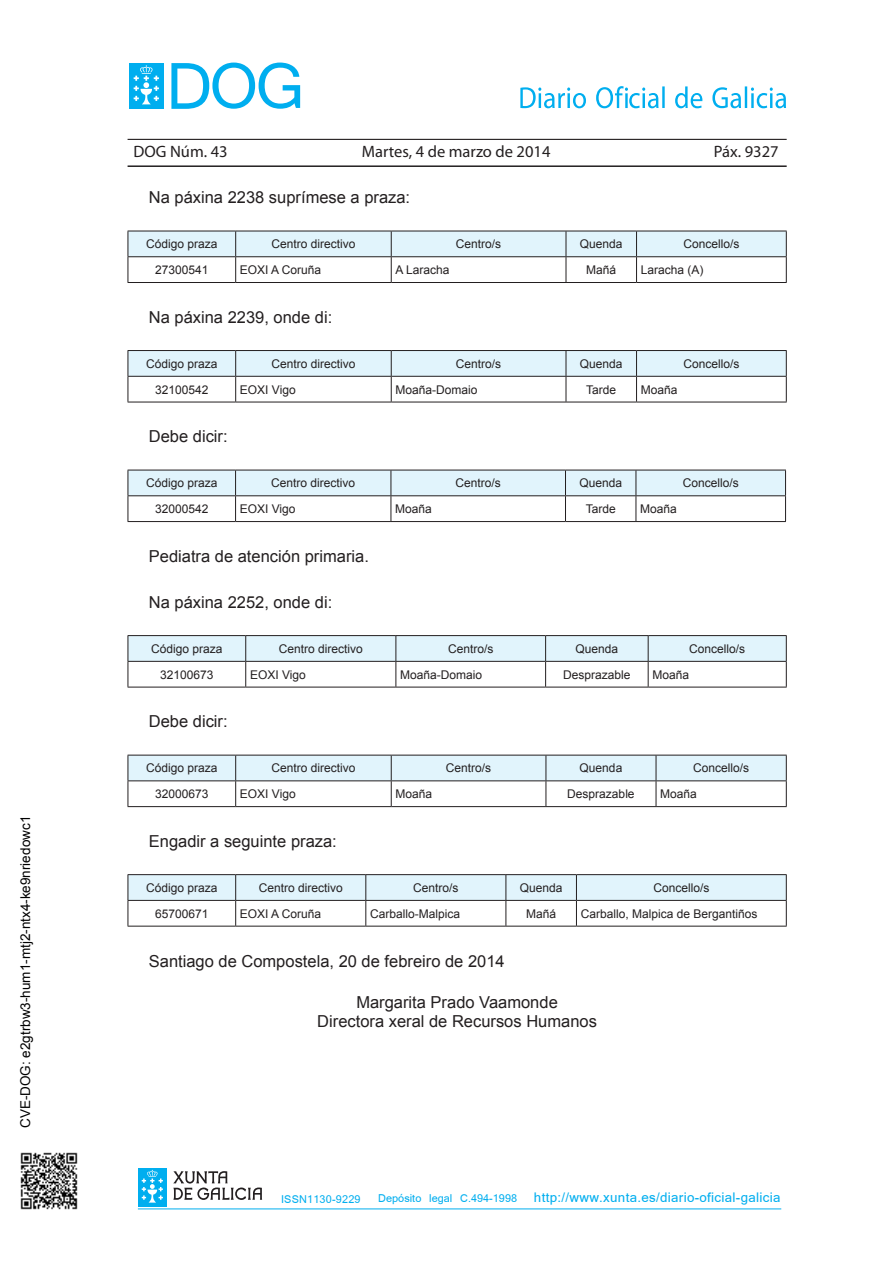
<style>
.page{position:relative;width:893px;height:1263px;background:#fff}
.page>*{position:absolute;margin:0;border:0;box-sizing:border-box;transform-origin:0 0}
.t1{font:21.15px "Kartika";letter-spacing:.015em;color:#00aeef}
.DOG_BASE_SANGRIA{font:16.5px "Arial";color:#231f20}
.DOG_FIRMA_CENTRADA{font:16.5px/19.8px "Arial";color:#231f20;text-align:center}
.t2{font:16.5px "Myriad Pro";color:#231f20}
.t3{font:13.5px "Arial";color:#000}
.t4{font:12px "Arial";color:#231f20}
.s1{font-size:17.25px}
</style>
<div class="page">
<hr style="left:128px;top:139px;width:659px;height:1px;background:#231f20">
<hr style="left:128px;top:165px;width:659px;height:2px;background:#231f20">
<svg style="left:520px;top:86px;width:266px;height:22px"></svg>
<div style="left:129px;top:63px;width:35px;height:46px;background:#00aeef"></div>
<svg style="left:134px;top:65px;width:25px;height:39px"></svg>
<svg style="left:171px;top:63px;width:129px;height:46px"></svg>
<div style="left:138px;top:1168px;width:29px;height:38px;background:#00aeef"></div>
<svg style="left:142px;top:1170px;width:21px;height:32px"></svg>
<svg style="left:173px;top:1171px;width:89px;height:29px"></svg>
<hr style="left:138px;top:1208px;width:643px;height:1px;background:#00aeef">
<svg style="left:128px;top:231px;width:659px;height:51px"></svg>
<hr style="left:128px;top:282px;width:108px;height:1px;background:#231f20">
<hr style="left:236px;top:282px;width:155px;height:1px;background:#231f20">
<hr style="left:391px;top:282px;width:175px;height:1px;background:#231f20">
<hr style="left:566px;top:282px;width:70px;height:1px;background:#231f20">
<hr style="left:636px;top:282px;width:151px;height:1px;background:#231f20">
<svg style="left:128px;top:350px;width:659px;height:52px"></svg>
<hr style="left:128px;top:402px;width:108px;height:1px;background:#231f20">
<hr style="left:236px;top:402px;width:155px;height:1px;background:#231f20">
<hr style="left:391px;top:402px;width:175px;height:1px;background:#231f20">
<hr style="left:566px;top:402px;width:70px;height:1px;background:#231f20">
<hr style="left:636px;top:402px;width:151px;height:1px;background:#231f20">
<svg style="left:128px;top:470px;width:658px;height:51px"></svg>
<hr style="left:128px;top:521px;width:108px;height:1px;background:#231f20">
<hr style="left:236px;top:521px;width:155px;height:1px;background:#231f20">
<hr style="left:391px;top:521px;width:174px;height:1px;background:#231f20">
<hr style="left:565px;top:521px;width:71px;height:1px;background:#231f20">
<hr style="left:636px;top:521px;width:150px;height:1px;background:#231f20">
<hr style="left:128px;top:635px;width:118px;height:1px;background:#231f20">
<hr style="left:246px;top:635px;width:150px;height:1px;background:#231f20">
<hr style="left:396px;top:635px;width:150px;height:1px;background:#231f20">
<hr style="left:546px;top:635px;width:102px;height:1px;background:#231f20">
<hr style="left:648px;top:635px;width:139px;height:1px;background:#231f20">
<svg style="left:128px;top:636px;width:659px;height:51px"></svg>
<hr style="left:128px;top:687px;width:118px;height:1px;background:#231f20">
<hr style="left:246px;top:687px;width:150px;height:1px;background:#231f20">
<hr style="left:396px;top:687px;width:150px;height:1px;background:#231f20">
<hr style="left:546px;top:687px;width:102px;height:1px;background:#231f20">
<hr style="left:648px;top:687px;width:139px;height:1px;background:#231f20">
<svg style="left:128px;top:755px;width:659px;height:51px"></svg>
<hr style="left:128px;top:806px;width:108px;height:1px;background:#231f20">
<hr style="left:236px;top:806px;width:155px;height:1px;background:#231f20">
<hr style="left:391px;top:806px;width:155px;height:1px;background:#231f20">
<hr style="left:546px;top:806px;width:110px;height:1px;background:#231f20">
<hr style="left:656px;top:806px;width:131px;height:1px;background:#231f20">
<hr style="left:128px;top:874px;width:108px;height:1px;background:#231f20">
<hr style="left:236px;top:874px;width:130px;height:1px;background:#231f20">
<hr style="left:366px;top:874px;width:140px;height:1px;background:#231f20">
<hr style="left:506px;top:874px;width:70px;height:1px;background:#231f20">
<hr style="left:576px;top:874px;width:211px;height:1px;background:#231f20">
<svg style="left:128px;top:875px;width:659px;height:51px"></svg>
<hr style="left:128px;top:926px;width:108px;height:1px;background:#231f20">
<hr style="left:236px;top:926px;width:130px;height:1px;background:#231f20">
<hr style="left:366px;top:926px;width:140px;height:1px;background:#231f20">
<hr style="left:506px;top:926px;width:70px;height:1px;background:#231f20">
<hr style="left:576px;top:926px;width:211px;height:1px;background:#231f20">
<img style="left:20px;top:1152px;width:58px;height:58px">
<p class="t3" style="left:20px;top:1128px;width:313px;rotate:-90deg">CVE-DOG: e2gtrbw3-hum1-mtj2-ntx4-ke9nriedowc1</p>
<h2 class="t2" style="left:134px;top:141px;width:96px">DOG Núm. 43</h2>
<h2 class="t2" style="left:362px;top:141px;width:190px">Martes, 4 de marzo de 2014</h2>
<h2 class="t2" style="left:714px;top:141px;width:66px">Páx. 9327</h2>
<p class="DOG_BASE_SANGRIA" style="left:149px;top:187px;width:263px">Na páxina 2238 suprímese a praza:</p>
<p class="t4" style="left:146px;top:236px;width:73px">Código praza</p>
<p class="t4" style="left:271px;top:236px;width:86px">Centro directivo</p>
<p class="t4" style="left:456px;top:236px;width:47px">Centro/s</p>
<p class="t4" style="left:580px;top:236px;width:44px">Quenda</p>
<p class="t4" style="left:683px;top:236px;width:58px">Concello/s</p>
<p class="t4" style="left:155px;top:262px;width:55px">27300541</p>
<p class="t4" style="left:240px;top:262px;width:83px">EOXI A Coruña</p>
<p class="t4" style="left:395px;top:262px;width:56px">A Laracha</p>
<p class="t4" style="left:586px;top:262px;width:32px">Mañá</p>
<p class="t4" style="left:641px;top:262px;width:64px">Laracha (A)</p>
<p class="DOG_BASE_SANGRIA" style="left:149px;top:306px;width:185px">Na páxina 2239, onde di:</p>
<p class="t4" style="left:146px;top:356px;width:73px">Código praza</p>
<p class="t4" style="left:271px;top:356px;width:86px">Centro directivo</p>
<p class="t4" style="left:456px;top:356px;width:47px">Centro/s</p>
<p class="t4" style="left:580px;top:356px;width:44px">Quenda</p>
<p class="t4" style="left:683px;top:356px;width:58px">Concello/s</p>
<p class="t4" style="left:155px;top:381px;width:55px">32100542</p>
<p class="t4" style="left:240px;top:381px;width:57px">EOXI Vigo</p>
<p class="t4" style="left:395px;top:381px;width:84px">Moaña-Domaio</p>
<p class="t4" style="left:586px;top:381px;width:32px">Tarde</p>
<p class="t4" style="left:641px;top:381px;width:38px">Moaña</p>
<p class="DOG_BASE_SANGRIA" style="left:149px;top:426px;width:80px">Debe dicir:</p>
<p class="t4" style="left:146px;top:475px;width:73px">Código praza</p>
<p class="t4" style="left:271px;top:475px;width:86px">Centro directivo</p>
<p class="t4" style="left:456px;top:475px;width:47px">Centro/s</p>
<p class="t4" style="left:579px;top:475px;width:44px">Quenda</p>
<p class="t4" style="left:683px;top:475px;width:58px">Concello/s</p>
<p class="t4" style="left:155px;top:501px;width:55px">32000542</p>
<p class="t4" style="left:240px;top:501px;width:57px">EOXI Vigo</p>
<p class="t4" style="left:395px;top:501px;width:38px">Moaña</p>
<p class="t4" style="left:586px;top:501px;width:32px">Tarde</p>
<p class="t4" style="left:640px;top:501px;width:38px">Moaña</p>
<p class="DOG_BASE_SANGRIA" style="left:149px;top:545px;width:222px">Pediatra de atención primaria.</p>
<p class="DOG_BASE_SANGRIA" style="left:149px;top:591px;width:185px">Na páxina 2252, onde di:</p>
<p class="t4" style="left:151px;top:641px;width:73px">Código praza</p>
<p class="t4" style="left:279px;top:641px;width:86px">Centro directivo</p>
<p class="t4" style="left:448px;top:641px;width:47px">Centro/s</p>
<p class="t4" style="left:575px;top:641px;width:44px">Quenda</p>
<p class="t4" style="left:689px;top:641px;width:58px">Concello/s</p>
<p class="t4" style="left:160px;top:666px;width:55px">32100673</p>
<p class="t4" style="left:250px;top:666px;width:57px">EOXI Vigo</p>
<p class="t4" style="left:400px;top:666px;width:84px">Moaña-Domaio</p>
<p class="t4" style="left:563px;top:666px;width:69px">Desprazable</p>
<p class="t4" style="left:652px;top:666px;width:38px">Moaña</p>
<p class="DOG_BASE_SANGRIA" style="left:149px;top:711px;width:80px">Debe dicir:</p>
<p class="t4" style="left:146px;top:760px;width:73px">Código praza</p>
<p class="t4" style="left:271px;top:760px;width:86px">Centro directivo</p>
<p class="t4" style="left:446px;top:760px;width:47px">Centro/s</p>
<p class="t4" style="left:580px;top:760px;width:44px">Quenda</p>
<p class="t4" style="left:693px;top:760px;width:58px">Concello/s</p>
<p class="t4" style="left:155px;top:786px;width:55px">32000673</p>
<p class="t4" style="left:240px;top:786px;width:57px">EOXI Vigo</p>
<p class="t4" style="left:395px;top:786px;width:38px">Moaña</p>
<p class="t4" style="left:567px;top:786px;width:69px">Desprazable</p>
<p class="t4" style="left:660px;top:786px;width:38px">Moaña</p>
<p class="DOG_BASE_SANGRIA" style="left:149px;top:830px;width:190px">Engadir a seguinte praza:</p>
<p class="t4" style="left:146px;top:880px;width:73px">Código praza</p>
<p class="t4" style="left:259px;top:880px;width:86px">Centro directivo</p>
<p class="t4" style="left:413px;top:880px;width:47px">Centro/s</p>
<p class="t4" style="left:520px;top:880px;width:44px">Quenda</p>
<p class="t4" style="left:653px;top:880px;width:58px">Concello/s</p>
<p class="t4" style="left:155px;top:905px;width:55px">65700671</p>
<p class="t4" style="left:240px;top:905px;width:83px">EOXI A Coruña</p>
<p class="t4" style="left:370px;top:905px;width:92px">Carballo-Malpica</p>
<p class="t4" style="left:526px;top:905px;width:32px">Mañá</p>
<p class="t4" style="left:581px;top:905px;width:178px">Carballo, Malpica de Bergantiños</p>
<p class="DOG_BASE_SANGRIA" style="left:149px;top:950px;width:357px">Santiago de Compostela, 20 de febreiro de 2014</p>
<p class="DOG_FIRMA_CENTRADA" style="left:317px;top:992px;width:281px">Margarita Prado Vaamonde<br>Directora xeral de Recursos Humanos</p>
<h1 class="t1" style="left:281px;top:1187px;width:501px"><span class="s1">ISSN1130-9229 Depósito legal C.494-1998</span> http://www.xunta.es/diario-oficial-galicia</h1>
</div>
